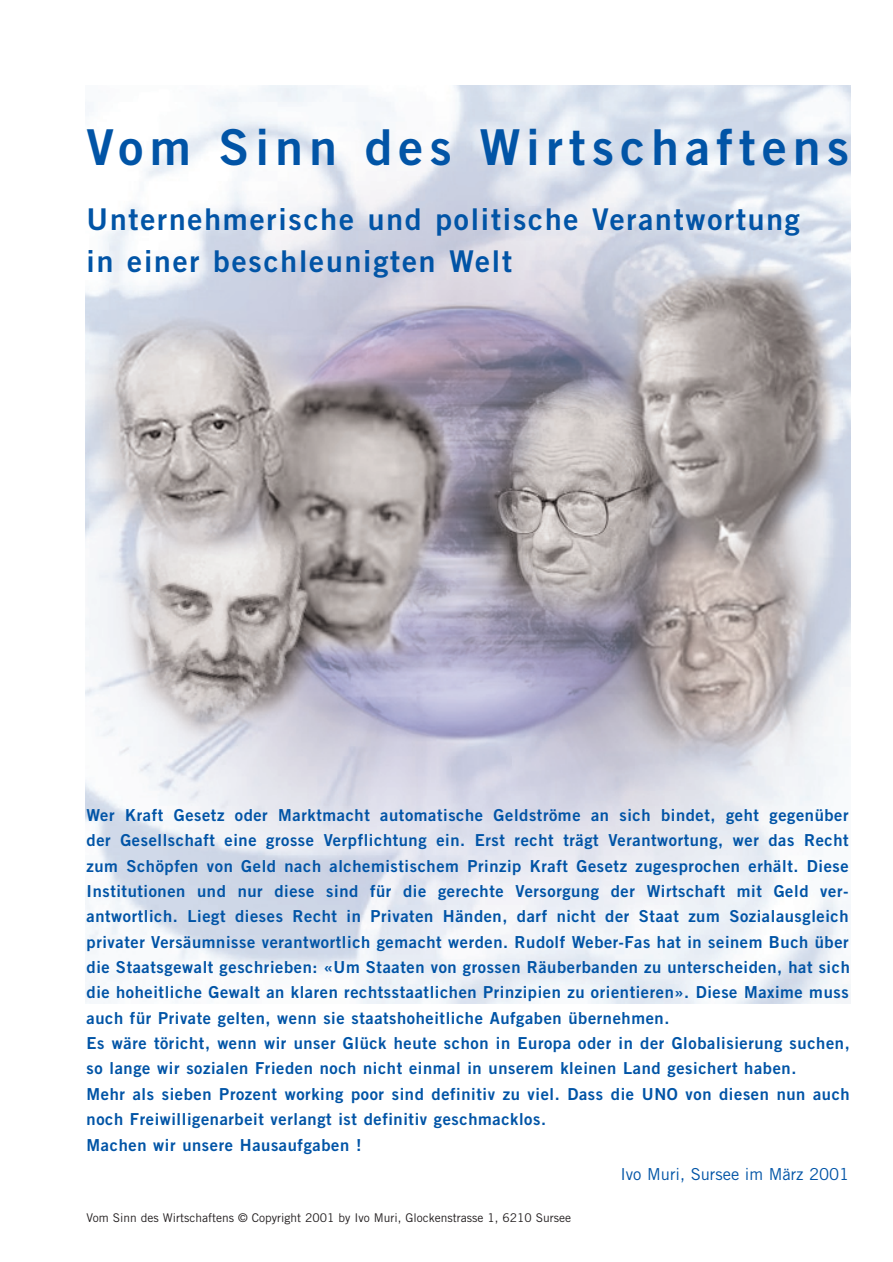
<style>
.page{position:relative;width:893px;height:1262px;background:#fff}
.page>*{position:absolute;margin:0;border:0;box-sizing:border-box;transform-origin:0 0}
.t1{font:49.5px "Trade Gothic Bold Two";letter-spacing:.13em;color:#0154a6}
.t2{font:30px/42.5px "Trade Gothic Bold Two";letter-spacing:.06em;color:#0154a6}
.t3{font:16.5px/25.3px "Trade Gothic Bold Two";letter-spacing:.035em;color:#0154a6}
.t4{font:16.5px "Trade Gothic";color:#0154a6}
.t5{font:12px "Trade Gothic";color:#231f20}
</style>
<div class="page">
<img style="left:85px;top:85px;width:765px;height:918px">
<h1 class="t1" style="left:87px;top:129px;width:764px">Vom Sinn des Wirtschaftens</h1>
<h2 class="t2" style="left:87px;top:201px;width:714px">Unternehmerische und politische Verantwortung in einer beschleunigten Welt</h2>
<p class="t3" style="left:87px;top:804px;width:764px">Wer Kraft Gesetz oder Marktmacht automatische Geldströme an sich bindet, geht gegenüber der Gesellschaft eine grosse Verpflichtung ein. Erst recht trägt Verantwortung, wer das Recht zum Schöpfen von Geld nach alchemistischem Prinzip Kraft Gesetz zugesprochen erhält. Diese Institutionen und nur diese sind für die gerechte Versorgung der Wirtschaft mit Geld ver&shy;antwortlich. Liegt dieses Recht in Privaten Händen, darf nicht der Staat zum Sozialausgleich privater Versäumnisse verantwortlich gemacht werden. Rudolf Weber-Fas hat in seinem Buch über die Staatsgewalt geschrieben: «Um Staaten von grossen Räuberbanden zu unterscheiden, hat sich die hoheitliche Gewalt an klaren rechtsstaatlichen Prinzipien zu orientieren». Diese Maxime muss auch für Private gelten, wenn sie staatshoheitliche Aufgaben übernehmen.<br>Es wäre töricht, wenn wir unser Glück heute schon in Europa oder in der Globalisierung suchen, so lange wir sozialen Frieden noch nicht einmal in unserem kleinen Land gesichert haben.<br>Mehr als sieben Prozent working poor sind definitiv zu viel. Dass die UNO von diesen nun auch noch Freiwilligenarbeit verlangt ist definitiv geschmacklos.<br>Machen wir unsere Hausaufgaben !</p>
<p class="t4" style="left:620px;top:1167px;width:230px">Ivo Muri, Sursee im März 2001</p>
<p class="t5" style="left:87px;top:1213px;width:486px">Vom Sinn des Wirtschaftens © Copyright 2001 by Ivo Muri, Glockenstrasse 1, 6210 Sursee</p>
</div>
